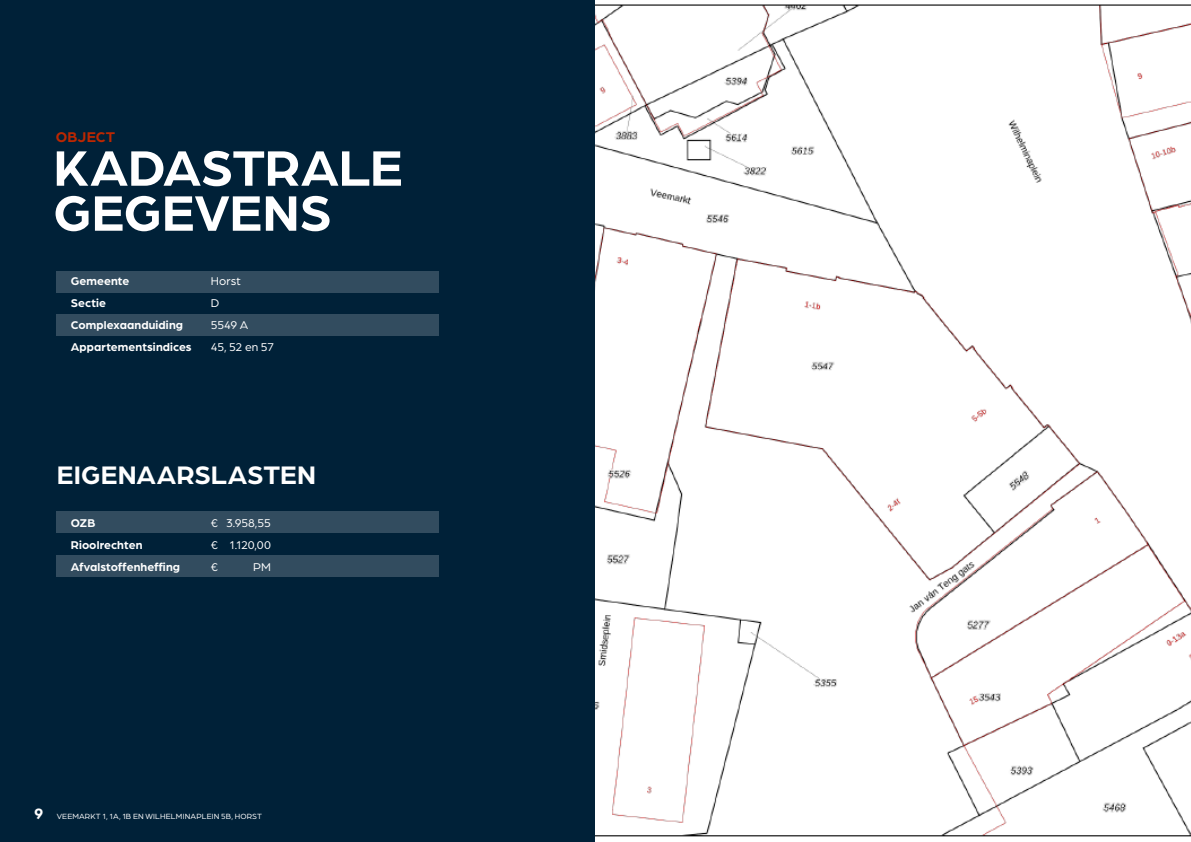
<style>
.page{position:relative;width:1191px;height:842px;background:#fff}
.page>*{position:absolute;margin:0;border:0;box-sizing:border-box;transform-origin:0 0}
.Koppen_groot_wit{font:700 53px "Arboria";letter-spacing:-.005em;color:#fff}
.Koppen_groot_wit-2{font:700 27px "Arboria";color:#fff}
.Kopjes_klein_rood{font:700 15px "Arboria";letter-spacing:.01em;color:#bc2701}
.t1{font:700 12px "Arboria";letter-spacing:.01em;color:#fff}
.t2{font:12px "Arboria";letter-spacing:-.01em;color:#fff}
.t3{font:8px "Arboria";letter-spacing:.02em;color:#fff}
.s1{font-weight:700;font-size:16px}
</style>
<div class="page">
<div style="left:0;top:0;width:595px;height:842px;background:#002138"></div>
<div style="left:57px;top:271px;width:382px;height:22px;background:#324c5f"></div>
<div style="left:57px;top:511px;width:382px;height:22px;background:#324c5f"></div>
<div style="left:57px;top:314px;width:382px;height:22px;background:#324c5f"></div>
<div style="left:57px;top:555px;width:382px;height:22px;background:#324c5f"></div>
<img style="left:595px;top:4px;width:596px;height:833px">
<p class="Kopjes_klein_rood" style="left:56px;top:126px;width:61px">OBJECT</p>
<p class="Koppen_groot_wit" style="left:53px;top:132px;width:350px">KADASTRALE</p>
<p class="Koppen_groot_wit" style="left:53px;top:177px;width:280px">GEGEVENS</p>
<p class="t1" style="left:71px;top:272px;width:60px">Gemeente</p>
<p class="t2" style="left:211px;top:273px;width:31px">Horst</p>
<p class="t1" style="left:71px;top:294px;width:37px">Sectie</p>
<p class="t2" style="left:211px;top:295px;width:10px">D</p>
<p class="t1" style="left:71px;top:316px;width:114px">Complexaanduiding</p>
<p class="t2" style="left:211px;top:317px;width:39px">5549 A</p>
<p class="t1" style="left:71px;top:338px;width:122px">Appartementsindices</p>
<p class="t2" style="left:211px;top:339px;width:64px">45, 52 en 57</p>
<p class="Koppen_groot_wit-2" style="left:57px;top:457px;width:261px">EIGENAARSLASTEN</p>
<p class="t1" style="left:71px;top:514px;width:26px">OZB</p>
<p class="t2" style="left:211px;top:515px;width:61px">€ 3.958,55</p>
<p class="t1" style="left:71px;top:536px;width:73px">Rioolrechten</p>
<p class="t2" style="left:211px;top:537px;width:62px">€ 1.120,00</p>
<p class="t1" style="left:71px;top:558px;width:111px">Afvalstoffenheffing</p>
<p class="t2" style="left:211px;top:559px;width:9px">€</p>
<p class="t2" style="left:253px;top:559px;width:19px">PM</p>
<p class="t3" style="left:34px;top:811px;width:229px"><span class="s1">9</span> VEEMARKT 1, 1A, 1B EN WILHELMINAPLEIN 5B, HORST</p>
</div>
